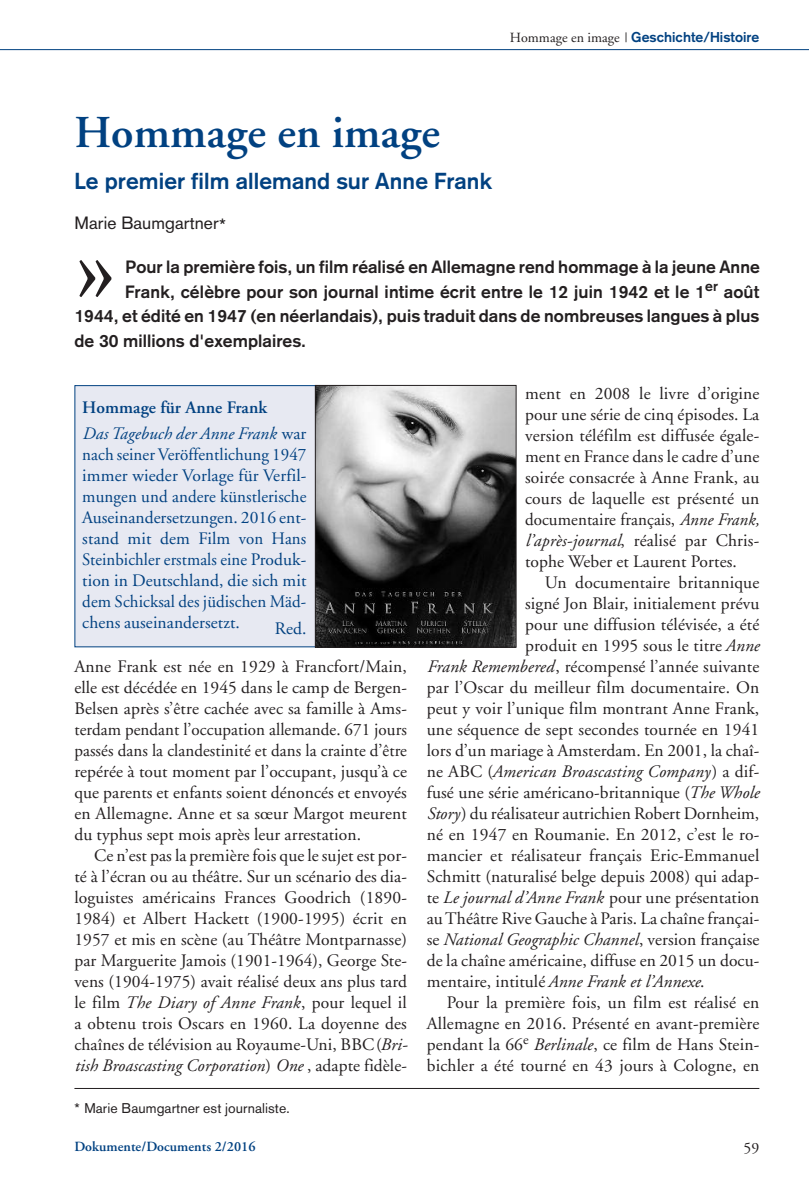
<style>
.page{position:relative;width:809px;height:1191px;background:#fff}
.page>*{position:absolute;margin:0;border:0;box-sizing:border-box;transform-origin:0 0}
.t1{font:111.48px "Adobe Garamond";color:#231f20}
.t2{font:600 45.5px "Adobe Garamond";letter-spacing:.005em;color:#014181}
.t3{font:700 22.75px "Akzidenz Grotesk";letter-spacing:.005em;color:#014181}
.t4{font:17.5px/21px "Adobe Garamond";letter-spacing:.005em;color:#231f20;text-align:justify}
.t5{font:17.5px/21px "Adobe Garamond";letter-spacing:.005em;color:#014181;text-align:justify}
.t6{font:700 17.5px "Akzidenz Grotesk";letter-spacing:.005em;color:#231f20}
.t7{font:italic 17.5px "Adobe Garamond";letter-spacing:.005em;color:#231f20}
.t8{font:italic 17.5px/26.2px "Adobe Garamond";letter-spacing:.005em;color:#014181}
.t9{font:17.5px "Akzidenz Grotesk";letter-spacing:.005em;color:#231f20}
.t10{font:15.75px "Adobe Garamond";color:#231f20}
.t11{font:700 14px "Akzidenz Grotesk";letter-spacing:.005em;color:#014181}
.t12{font:14px "Akzidenz Grotesk BE";letter-spacing:.005em;color:#231f20}
.t13{font:600 14px "Adobe Garamond";letter-spacing:.005em;color:#014181}
.s1{font-family:"Adobe Garamond";font-weight:400;color:#231f20}
.s2{font-weight:600;font-style:normal}
.s3{font-style:normal}
.s4{font-style:italic}
</style>
<div class="page">
<hr style="left:0;top:49px;width:809px;height:1px;background:#014181">
<div style="left:75px;top:386px;width:244px;height:260px;background:#e7e9f2"></div>
<div style="left:74px;top:385px;width:246px;height:262px;border:1px solid #014181"></div>
<img style="left:317px;top:387px;width:197px;height:258px">
<div style="left:315px;top:385px;width:201px;height:262px;border:1px solid #231f20"></div>
<hr style="left:74px;top:1088px;width:685px;height:1px;background:#231f20">
<p class="t11" style="left:510px;top:32px;width:251px"><span class="s1">Hommage en image |</span> Geschichte/Histoire</p>
<h2 class="t2" style="left:74px;top:114px;width:367px">Hommage en image</h2>
<h3 class="t3" style="left:74px;top:173px;width:419px">Le premier film allemand sur Anne Frank</h3>
<p class="t9" style="left:74px;top:217px;width:153px">Marie Baumgartner*</p>
<h1 class="t1" style="left:74px;top:222px;width:44px">»</h1>
<p class="t6" style="left:125px;top:261px;width:636px">Pour la première fois, un film réalisé en Allemagne rend hommage à la jeune Anne</p>
<p class="t6" style="left:125px;top:285px;width:636px">Frank, célèbre pour son journal intime écrit entre le 12 juin 1942 et le 1<sup>er</sup> août</p>
<p class="t6" style="left:74px;top:310px;width:686px">1944, et édité en 1947 (en néerlandais), puis traduit dans de nombreuses langues à plus</p>
<p class="t6" style="left:74px;top:334px;width:233px">de 30 millions d'exemplaires.</p>
<p class="t8" style="left:82px;top:396px;width:225px"><span class="s2">Hommage für Anne Frank<br></span>Das Tagebuch der Anne Frank <span class="s3">war</span></p>
<p class="t5" style="left:82px;top:446px;width:225px">nach seiner Veröffentlichung 1947 immer wieder Vorlage für Verfil&shy;mungen und andere künstlerische Auseinandersetzungen. 2016 ent&shy;stand mit dem Film von Hans Steinbichler erstmals eine Produk&shy;tion in Deutschland, die sich mit dem Schicksal des jüdischen Mäd&shy;chens auseinandersetzt.</p>
<p class="t5" style="left:275px;top:619px;width:33px">Red.</p>
<p class="t4" style="left:74px;top:657px;width:334px">Anne Frank est née en 1929 à Francfort/Main, elle est décédée en 1945 dans le camp de Bergen-Belsen après s’être cachée avec sa famille à Ams&shy;terdam pendant l’occupation allemande. 671 jours passés dans la clandestinité et dans la crainte d’être repérée à tout moment par l’occupant, jusqu’à ce que parents et enfants soient dénoncés et envoyés en Allemagne. Anne et sa sœur Margot meurent du typhus sept mois après leur arrestation.</p>
<p class="t4" style="left:74px;top:846px;width:335px;text-indent:20px">Ce n’est pas la première fois que le sujet est por&shy;té à l’écran ou au théâtre. Sur un scénario des dia&shy;loguistes américains Frances Goodrich (1890- 1984) et Albert Hackett (1900-1995) écrit en 1957 et mis en scène (au Théâtre Montparnasse) par Marguerite Jamois (1901-1964), George Ste&shy;vens (1904-1975) avait réalisé deux ans plus tard le film <span class="s4">The Diary of Anne Frank</span>, pour lequel il a obtenu trois Oscars en 1960. La doyenne des chaînes de télévision au Royaume-Uni, BBC(<span class="s4">Bri&shy;tish Broascasting Corporation</span>) <span class="s4">One</span> , adapte fidèle-</p>
<p class="t12" style="left:74px;top:1103px;width:217px">* Marie Baumgartner est journaliste.</p>
<p class="t4" style="left:525px;top:384px;width:236px">ment en 2008 le livre d’origine pour une série de cinq épisodes. La version téléfilm est diffusée égale&shy;ment en France dans le cadre d’une soirée consacrée à Anne Frank, au cours de laquelle est présenté un documentaire français, <span class="s4">Anne Frank, l’après-journal</span>, réalisé par Chris&shy;tophe Weber et Laurent Portes.</p>
<p class="t4" style="left:545px;top:573px;width:216px">Un documentaire britannique</p>
<p class="t4" style="left:525px;top:594px;width:236px">signé Jon Blair, initialement prévu</p>
<p class="t4" style="left:525px;top:615px;width:236px">pour une diffusion télévisée, a été</p>
<p class="t4" style="left:525px;top:636px;width:236px">produit en 1995 sous le titre <span class="s4">Anne</span></p>
<p class="t4" style="left:427px;top:657px;width:334px"><span class="s4">Frank Remembered</span>, récompensé l’année suivante</p>
<p class="t4" style="left:427px;top:678px;width:334px">par l’Oscar du meilleur film documentaire. On</p>
<p class="t4" style="left:427px;top:699px;width:334px">peut y voir l’unique film montrant Anne Frank,</p>
<p class="t4" style="left:427px;top:720px;width:334px">une séquence de sept secondes tournée en 1941</p>
<p class="t4" style="left:427px;top:741px;width:334px">lors d’un mariage à Amsterdam. En 2001, la chaî-</p>
<p class="t7" style="left:427px;top:764px;width:334px"><span class="s3">ne ABC (</span>American Broascasting Company<span class="s3">) a dif-</span></p>
<p class="t4" style="left:427px;top:783px;width:334px">fusé une série américano-britannique (<span class="s4">The Whole</span></p>
<p class="t4" style="left:427px;top:804px;width:334px"><span class="s4">Story</span>) du réalisateur autrichien Robert Dornheim,</p>
<p class="t4" style="left:427px;top:825px;width:334px">né en 1947 en Roumanie. En 2012, c’est le ro-</p>
<p class="t4" style="left:427px;top:846px;width:334px">mancier et réalisateur français Eric-Emmanuel</p>
<p class="t4" style="left:427px;top:867px;width:334px">Schmitt (naturalisé belge depuis 2008) qui adap-</p>
<p class="t4" style="left:427px;top:888px;width:334px">te <span class="s4">Le journal d’Anne Frank</span> pour une présentation</p>
<p class="t4" style="left:427px;top:909px;width:334px">auThéâtre Rive Gauche à Paris. La chaîne françai-</p>
<p class="t7" style="left:427px;top:932px;width:334px"><span class="s3">se</span> National Geographic Channel<span class="s3">, version française</span></p>
<p class="t4" style="left:427px;top:951px;width:334px">de la chaîne américaine, diffuse en 2015 un docu-</p>
<p class="t7" style="left:427px;top:974px;width:279px"><span class="s3">mentaire, intitulé</span>Anne Frank et l’Annexe<span class="s3">.</span></p>
<p class="t4" style="left:446px;top:993px;width:314px">Pour la première fois, un film est réalisé en</p>
<p class="t4" style="left:427px;top:1014px;width:334px">Allemagne en 2016. Présenté en avant-première</p>
<p class="t4" style="left:427px;top:1035px;width:334px">pendant la 66<sup>e</sup> <span class="s4">Berlinale</span>, ce film de Hans Stein-</p>
<p class="t4" style="left:427px;top:1056px;width:334px">bichler a été tourné en 43 jours à Cologne, en</p>
<p class="t13" style="left:74px;top:1141px;width:183px">Dokumente/Documents 2/2016</p>
<p class="t10" style="left:743px;top:1141px;width:17px">59</p>
</div>
